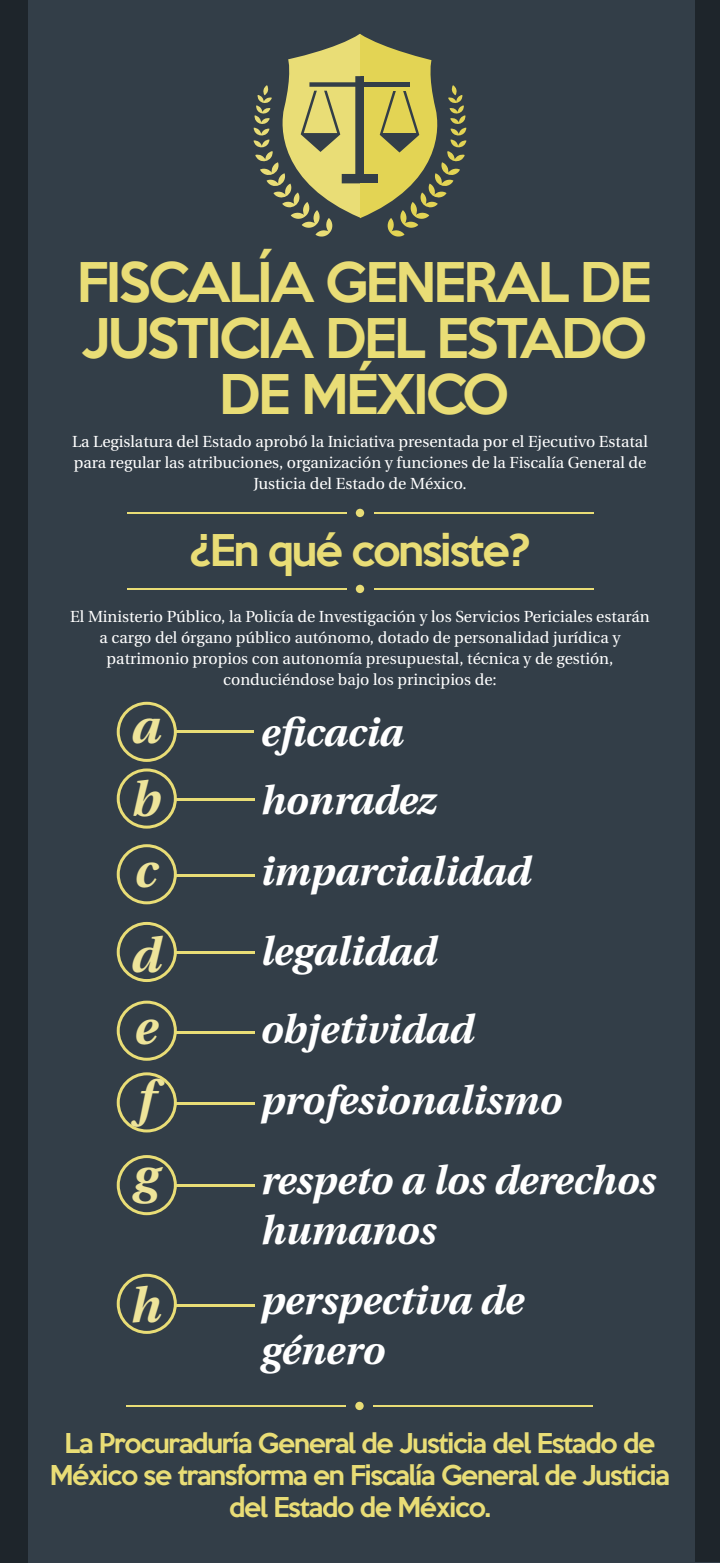
<style>
.page{position:relative;width:720px;height:1563px;background:#333e48}
.page>*{position:absolute;margin:0;border:0;box-sizing:border-box;transform-origin:0 0}
.t1{font:500 50px/56px "Keep Calm";letter-spacing:-.05em;color:#e9dd76;text-align:center}
.t2{font:italic 700 49px "Heuristica";color:#eee49a}
.t3{font:italic 700 40px/78.6px "Heuristica";color:#fff}
.t4{font:500 40px "Keep Calm";letter-spacing:-.05em;color:#e9dd76}
.t5{font:500 25px/32px "Keep Calm";letter-spacing:-.05em;color:#e9dd76;text-align:center}
.t6{font:16px/21px "Heuristica";color:#fff;text-align:center}
</style>
<div class="page">
<div style="left:117px;top:702px;width:60px;height:60px;border:3px solid #e9dd76;border-radius:50%"></div>
<div style="left:117px;top:768px;width:60px;height:61px;border:3px solid #e9dd76;border-radius:50%"></div>
<div style="left:117px;top:844px;width:60px;height:60px;border:3px solid #e9dd76;border-radius:50%"></div>
<div style="left:117px;top:922px;width:60px;height:60px;border:3px solid #e9dd76;border-radius:50%"></div>
<div style="left:117px;top:1001px;width:60px;height:60px;border:3px solid #e9dd76;border-radius:50%"></div>
<div style="left:117px;top:1072px;width:60px;height:60px;border:3px solid #e9dd76;border-radius:50%"></div>
<div style="left:117px;top:1155px;width:60px;height:60px;border:3px solid #e9dd76;border-radius:50%"></div>
<div style="left:117px;top:1274px;width:60px;height:60px;border:3px solid #e9dd76;border-radius:50%"></div>
<hr style="left:174px;top:730px;width:80px;height:3px;background:#e9dd76">
<hr style="left:175px;top:798px;width:80px;height:3px;background:#e9dd76">
<hr style="left:175px;top:1304px;width:80px;height:3px;background:#e9dd76">
<hr style="left:175px;top:1184px;width:80px;height:3px;background:#e9dd76">
<hr style="left:175px;top:1102px;width:80px;height:3px;background:#e9dd76">
<hr style="left:175px;top:1031px;width:80px;height:3px;background:#e9dd76">
<hr style="left:175px;top:951px;width:80px;height:3px;background:#e9dd76">
<hr style="left:175px;top:874px;width:80px;height:3px;background:#e9dd76">
<div style="left:356px;top:509px;width:8px;height:8px;background:#e9dd76;border-radius:50%"></div>
<hr style="left:127px;top:512px;width:220px;height:2px;background:#e9dd76">
<hr style="left:374px;top:512px;width:220px;height:2px;background:#e9dd76">
<div style="left:356px;top:585px;width:8px;height:8px;background:#e9dd76;border-radius:50%"></div>
<hr style="left:127px;top:588px;width:220px;height:2px;background:#e9dd76">
<hr style="left:374px;top:588px;width:220px;height:2px;background:#e9dd76">
<div style="left:355px;top:1402px;width:9px;height:8px;background:#e9dd76;border-radius:50%"></div>
<hr style="left:126px;top:1405px;width:220px;height:2px;background:#e9dd76">
<hr style="left:373px;top:1405px;width:220px;height:2px;background:#e9dd76">
<svg style="left:254px;top:34px;width:212px;height:203px"></svg>
<div style="left:0;top:0;width:28px;height:1563px;background:#1e252b"></div>
<div style="left:695px;top:0;width:25px;height:1562px;background:#1e252b"></div>
<h1 class="t1" style="left:77px;top:250px;width:576px">FISCALÍA GENERAL DE<br>JUSTICIA DEL ESTADO<br>DE MÉXICO</h1>
<p class="t6" style="left:72px;top:431px;width:577px">La Legislatura del Estado aprobó la Iniciativa presentada por el Ejecutivo Estatal para regular las atribuciones, organización y funciones de la Fiscalía General de<br>Justicia del Estado de México.</p>
<h3 class="t4" style="left:189px;top:516px;width:343px">¿En qué consiste?</h3>
<p class="t6" style="left:70px;top:606px;width:581px">El Ministerio Público, la Policía de Investigación y los Servicios Periciales estarán a cargo del órgano público autónomo, dotado de personalidad jurídica y patrimonio propios con autonomía presupuestal, técnica y de gestión, conduciéndose bajo los principios de:</p>
<h3 class="t3" style="left:259px;top:697px;width:177px;line-height:67.6px">eficacia honradez</h3>
<h2 class="t2" style="left:130px;top:688px;width:31px">a</h2>
<h2 class="t2" style="left:130px;top:761px;width:30px">b</h2>
<h2 class="t2" style="left:133px;top:831px;width:24px">c</h2>
<h2 class="t2" style="left:129px;top:916px;width:31px">d</h2>
<h2 class="t2" style="left:133px;top:988px;width:25px">e</h2>
<h2 class="t2" style="left:136px;top:1060px;width:19px">f</h2>
<h2 class="t2" style="left:132px;top:1137px;width:27px">g</h2>
<h2 class="t2" style="left:129px;top:1267px;width:32px">h</h2>
<h3 class="t3" style="left:259px;top:831px;width:272px">imparcialidad legalidad objetividad</h3>
<h3 class="t3" style="left:259px;top:1059px;width:397px;line-height:79.6px">profesionalismo respeto a los derechos</h3>
<h3 class="t3" style="left:259px;top:1194px;width:265px;line-height:69.6px">humanos perspectiva de</h3>
<h3 class="t3" style="left:259px;top:1309px;width:126px">género</h3>
<h3 class="t5" style="left:50px;top:1425px;width:622px">La Procuraduría General de Justicia del Estado de<br>México se transforma en Fiscalía General de Justicia del Estado de México.</h3>
</div>
